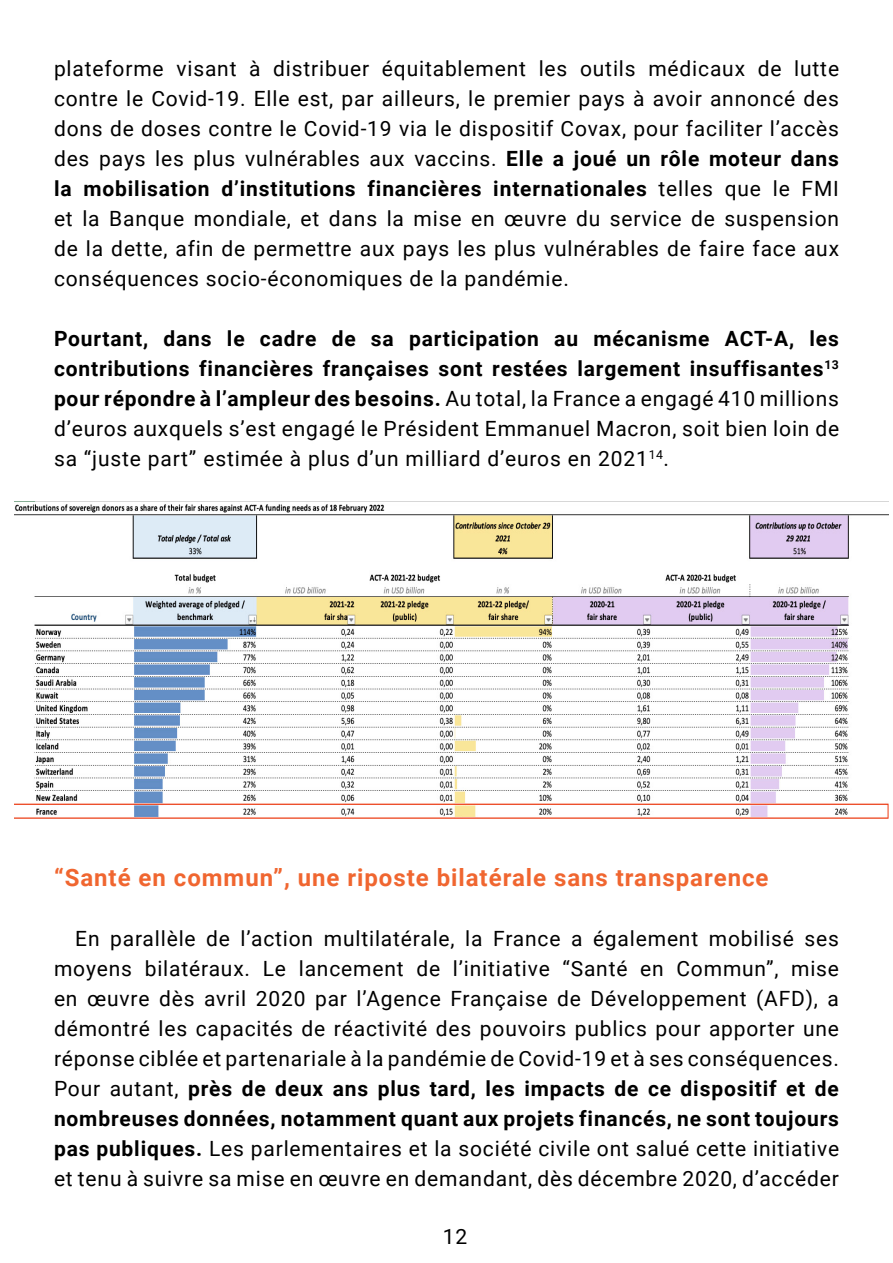
<style>
.page{position:relative;width:893px;height:1263px;background:#fff}
.page>*{position:absolute;margin:0;border:0;box-sizing:border-box;transform-origin:0 0}
.t1{font:700 24px "Roboto";letter-spacing:.04em;color:#f06630}
.t2{font:21px/30px "Roboto";letter-spacing:.04em;color:#000;text-align:justify}
.t3{font:700 21px/30px "Roboto";letter-spacing:.04em;color:#000;text-align:justify}
.s1{font-weight:700}
.s2{font-weight:400}
</style>
<div class="page">
<img style="left:15px;top:501px;width:874px;height:318px">
<p class="t2" style="left:54px;top:53px;width:787px">plateforme visant à distribuer équitablement les outils médicaux de lutte contre le Covid-19. Elle est, par ailleurs, le premier pays à avoir annoncé des dons de doses contre le Covid-19 via le dispositif Covax, pour faciliter l’accès des pays les plus vulnérables aux vaccins. <span class="s1">Elle a joué un rôle moteur dans la mobilisation d’institutions financières internationales</span> telles que le FMI et la Banque mondiale, et dans la mise en œuvre du service de suspension de la dette, afin de permettre aux pays les plus vulnérables de faire face aux conséquences socio-économiques de la pandémie.</p>
<p class="t3" style="left:54px;top:323px;width:787px">Pourtant, dans le cadre de sa participation au mécanisme ACT-A, les contributions financières françaises sont restées largement insuffisantes<sup>13 </sup>pour répondre à l’ampleur des besoins. <span class="s2">Au total, la France a engagé 410 millions d’euros auxquels s’est engagé le Président Emmanuel Macron, soit bien loin de sa “juste part” estimée à plus d’un milliard d’euros en 2021</span><sup>14</sup><span class="s2">.</span></p>
<p class="t1" style="left:54px;top:861px;width:716px">“Santé en commun”, une riposte bilatérale sans transparence</p>
<p class="t2" style="left:54px;top:923px;width:787px;text-indent:21px">En parallèle de l’action multilatérale, la France a également mobilisé ses moyens bilatéraux. Le lancement de l’initiative “Santé en Commun”, mise en œuvre dès avril 2020 par l’Agence Française de Développement (AFD), a démontré les capacités de réactivité des pouvoirs publics pour apporter une réponse ciblée et partenariale à la pandémie de Covid-19 et à ses conséquences.<br>Pour autant, <span class="s1">près de deux ans plus tard, les impacts de ce dispositif et de nombreuses données, notamment quant aux projets financés, ne sont toujours pas publiques.</span> Les parlementaires et la société civile ont salué cette initiative et tenu à suivre sa mise en œuvre en demandant, dès décembre 2020, d’accéder</p>
<p class="t2" style="left:443px;top:1220px;width:26px">12</p>
</div>
